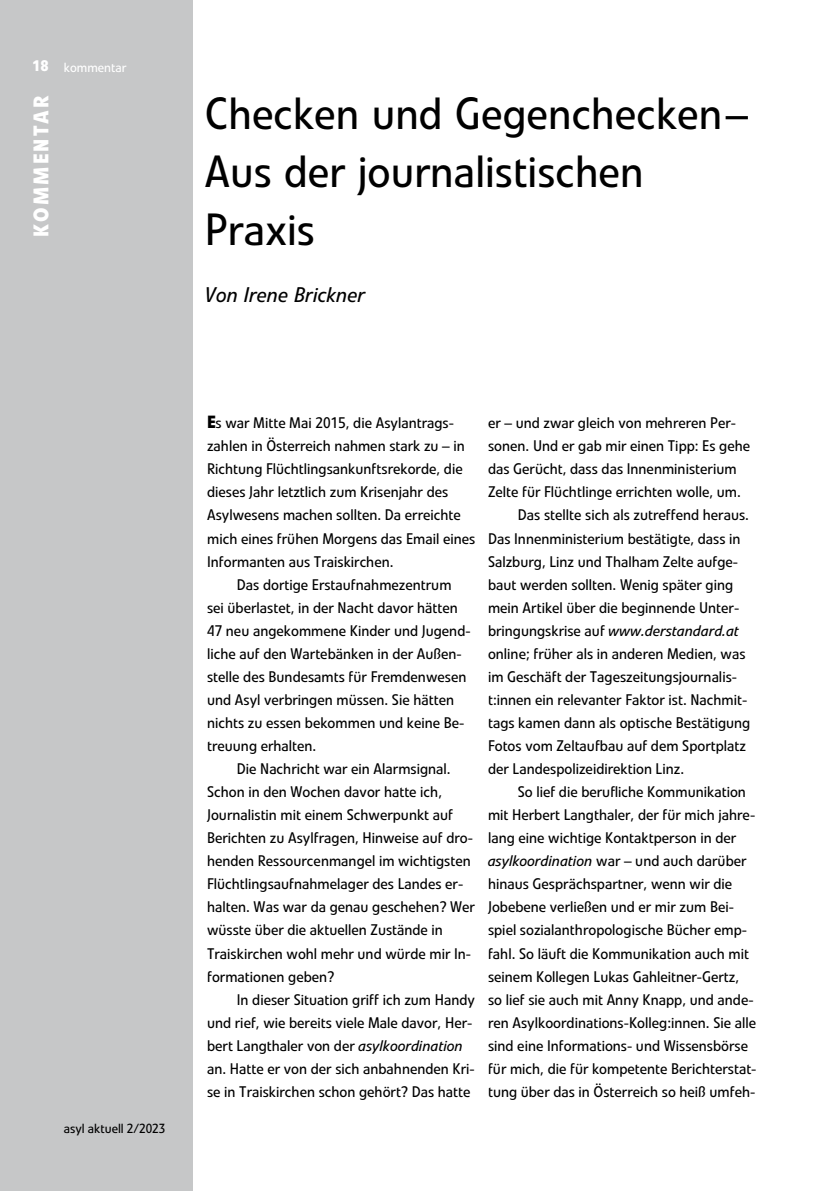
<style>
.page{position:relative;width:819px;height:1191px;background:#fff}
.page>*{position:absolute;margin:0;border:0;box-sizing:border-box;transform-origin:0 0}
.t1{font:44.62px/57.8px "Linotype Veto";color:#000}
.t2{font:italic 21px "Linotype Veto";color:#000}
.t3{font:700 21px "Linotype Veto";letter-spacing:.1em;color:#fff}
.t4{font:15.22px "Linotype Veto";color:#000}
.t5{font:italic 15.22px "Linotype Veto";color:#000}
.t6{font:700 15.22px "Linotype Veto";color:#fff}
.t7{font:13.12px "Linotype Veto";color:#000}
.t8{font:13.12px "Linotype Veto";color:#fff}
.s1{font-weight:700;font-size:17.5px}
.s2{font-style:italic}
.s3{font-style:normal}
</style>
<div class="page">
<div style="left:0;top:0;width:192px;height:1191px;background:#c6c7c8"></div>
<p class="t6" style="left:32px;top:56px;width:18px">18</p>
<h2 class="t3" style="left:28px;top:237px;width:143px;rotate:-90deg">KOMMENTAR</h2>
<p class="t8" style="left:64px;top:59px;width:64px">kommentar</p>
<h1 class="t1" style="left:205px;top:85px;width:544px">Checken und Gegenchecken –<br>Aus der journalistischen<br>Praxis</h1>
<h2 class="t2" style="left:205px;top:282px;width:162px">Von Irene Brickner</h2>
<p class="t7" style="left:64px;top:1121px;width:103px">asyl aktuell 2/2023</p>
<p class="t4" style="left:207px;top:414px;width:248px"><span class="s1">E</span>s war Mitte Mai 2015, die Asylantrags-</p>
<p class="t4" style="left:207px;top:437px;width:259px">zahlen in Österreich nahmen stark zu – in</p>
<p class="t4" style="left:207px;top:460px;width:257px">Richtung Flüchtlingsankunftsrekorde, die</p>
<p class="t4" style="left:207px;top:483px;width:243px">dieses Jahr letztlich zum Krisenjahr des</p>
<p class="t4" style="left:207px;top:506px;width:255px">Asylwesens machen sollten. Da erreichte</p>
<p class="t4" style="left:207px;top:529px;width:270px">mich eines frühen Morgens das Email eines</p>
<p class="t4" style="left:207px;top:552px;width:188px">Informanten aus Traiskirchen.</p>
<p class="t4" style="left:237px;top:575px;width:216px">Das dortige Erstaufnahmezentrum</p>
<p class="t4" style="left:207px;top:598px;width:252px">sei überlastet, in der Nacht davor hätten</p>
<p class="t4" style="left:207px;top:621px;width:265px">47 neu angekommene Kinder und Jugend-</p>
<p class="t4" style="left:207px;top:644px;width:256px">liche auf den Wartebänken in der Außen-</p>
<p class="t4" style="left:207px;top:667px;width:261px">stelle des Bundesamts für Fremdenwesen</p>
<p class="t4" style="left:207px;top:690px;width:248px">und Asyl verbringen müssen. Sie hätten</p>
<p class="t4" style="left:207px;top:713px;width:259px">nichts zu essen bekommen und keine Be-</p>
<p class="t4" style="left:207px;top:736px;width:111px">treuung erhalten.</p>
<p class="t4" style="left:237px;top:759px;width:215px">Die Nachricht war ein Alarmsignal.</p>
<p class="t4" style="left:207px;top:783px;width:236px">Schon in den Wochen davor hatte ich,</p>
<p class="t4" style="left:207px;top:806px;width:247px">Journalistin mit einem Schwerpunkt auf</p>
<p class="t4" style="left:207px;top:829px;width:267px">Berichten zu Asylfragen, Hinweise auf dro-</p>
<p class="t4" style="left:207px;top:852px;width:265px">henden Ressourcenmangel im wichtigsten</p>
<p class="t4" style="left:207px;top:875px;width:258px">Flüchtlingsaufnahmelager des Landes er-</p>
<p class="t4" style="left:207px;top:898px;width:269px">halten. Was war da genau geschehen? Wer</p>
<p class="t4" style="left:207px;top:921px;width:237px">wüsste über die aktuellen Zustände in</p>
<p class="t4" style="left:207px;top:944px;width:265px">Traiskirchen wohl mehr und würde mir In-</p>
<p class="t4" style="left:207px;top:967px;width:129px">formationen geben?</p>
<p class="t4" style="left:237px;top:990px;width:240px">In dieser Situation griff ich zum Handy</p>
<p class="t4" style="left:207px;top:1013px;width:267px">und rief, wie bereits viele Male davor, Her-</p>
<p class="t4" style="left:207px;top:1036px;width:257px">bert Langthaler von der <span class="s2">asylkoordination</span></p>
<p class="t4" style="left:207px;top:1059px;width:269px">an. Hatte er von der sich anbahnenden Kri-</p>
<p class="t4" style="left:207px;top:1082px;width:265px">se in Traiskirchen schon gehört? Das hatte</p>
<p class="t4" style="left:488px;top:414px;width:250px">er – und zwar gleich von mehreren Per-</p>
<p class="t4" style="left:488px;top:437px;width:263px">sonen. Und er gab mir einen Tipp: Es gehe</p>
<p class="t4" style="left:488px;top:460px;width:250px">das Gerücht, dass das Innenministerium</p>
<p class="t4" style="left:488px;top:483px;width:254px">Zelte für Flüchtlinge errichten wolle, um.</p>
<p class="t4" style="left:518px;top:506px;width:233px">Das stellte sich als zutreffend heraus.</p>
<p class="t4" style="left:488px;top:529px;width:254px">Das Innenministerium bestätigte, dass in</p>
<p class="t4" style="left:488px;top:552px;width:251px">Salzburg, Linz und Thalham Zelte aufge-</p>
<p class="t4" style="left:488px;top:575px;width:247px">baut werden sollten. Wenig später ging</p>
<p class="t4" style="left:488px;top:598px;width:253px">mein Artikel über die beginnende Unter-</p>
<p class="t5" style="left:488px;top:621px;width:253px"><span class="s3">bringungskrise auf</span> www.derstandard.at</p>
<p class="t4" style="left:488px;top:644px;width:259px">online; früher als in anderen Medien, was</p>
<p class="t4" style="left:488px;top:667px;width:250px">im Geschäft der Tageszeitungsjournalis-</p>
<p class="t4" style="left:488px;top:690px;width:261px">t:innen ein relevanter Faktor ist. Nachmit-</p>
<p class="t4" style="left:488px;top:713px;width:264px">tags kamen dann als optische Bestätigung</p>
<p class="t4" style="left:488px;top:736px;width:259px">Fotos vom Zeltaufbau auf dem Sportplatz</p>
<p class="t4" style="left:488px;top:759px;width:198px">der Landespolizeidirektion Linz.</p>
<p class="t4" style="left:518px;top:783px;width:229px">So lief die berufliche Kommunikation</p>
<p class="t4" style="left:488px;top:806px;width:269px">mit Herbert Langthaler, der für mich jahre-</p>
<p class="t4" style="left:488px;top:829px;width:250px">lang eine wichtige Kontaktperson in der</p>
<p class="t4" style="left:488px;top:852px;width:260px"><span class="s2">asylkoordination</span> war – und auch darüber</p>
<p class="t4" style="left:488px;top:875px;width:246px">hinaus Gesprächspartner, wenn wir die</p>
<p class="t4" style="left:488px;top:898px;width:247px">Jobebene verließen und er mir zum Bei-</p>
<p class="t4" style="left:488px;top:921px;width:260px">spiel sozialanthropologische Bücher emp-</p>
<p class="t4" style="left:488px;top:944px;width:262px">fahl. So läuft die Kommunikation auch mit</p>
<p class="t4" style="left:488px;top:967px;width:253px">seinem Kollegen Lukas Gahleitner-Gertz,</p>
<p class="t4" style="left:488px;top:990px;width:267px">so lief sie auch mit Anny Knapp, und ande-</p>
<p class="t4" style="left:488px;top:1013px;width:269px">ren Asylkoordinations-Kolleg:innen. Sie alle</p>
<p class="t4" style="left:488px;top:1036px;width:261px">sind eine Informations- und Wissensbörse</p>
<p class="t4" style="left:488px;top:1059px;width:270px">für mich, die für kompetente Berichterstat-</p>
<p class="t4" style="left:488px;top:1082px;width:269px">tung über das in Österreich so heiß umfeh-</p>
</div>
